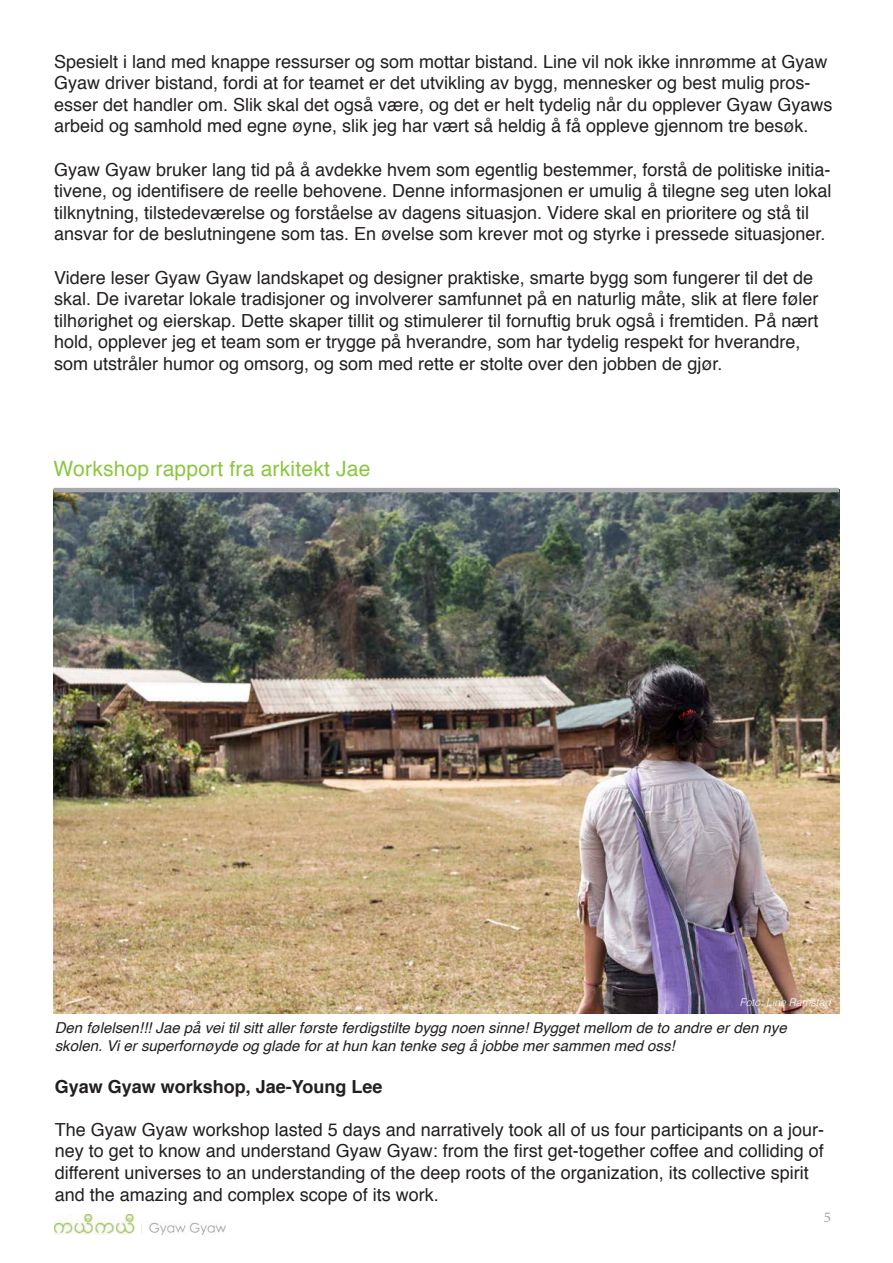
<style>
.page{position:relative;width:893px;height:1263px;background:#fff}
.page>*{position:absolute;margin:0;border:0;box-sizing:border-box;transform-origin:0 0}
.t1{font:21px "Helvetica";letter-spacing:.01em;color:#8bc640}
.t2{font:18px/21.6px "Helvetica";color:#231f20}
.t3{font:700 18px "Helvetica";color:#231f20}
.t4{font:italic 15px/18px "Helvetica";color:#231f20}
.t5{font:15px "Minion Pro";color:#a3a3a3}
.t6{font:italic 300 10.5px "Helvetica";color:#fff}
</style>
<div class="page">
<img style="left:54px;top:1214px;width:171px;height:20px">
<img style="left:54px;top:492px;width:785px;height:521px">
<hr style="left:54px;top:488px;width:785px;height:4px;background:#a8a9ad">
<p class="t2" style="left:54px;top:51px;width:780px">Spesielt i land med knappe ressurser og som mottar bistand. Line vil nok ikke innrømme at Gyaw Gyaw driver bistand, fordi at for teamet er det utvikling av bygg, mennesker og best mulig pros&shy;esser det handler om. Slik skal det også være, og det er helt tydelig når du opplever Gyaw Gyaws arbeid og samhold med egne øyne, slik jeg har vært så heldig å få oppleve gjennom tre besøk.</p>
<p class="t2" style="left:54px;top:159px;width:779px">Gyaw Gyaw bruker lang tid på å avdekke hvem som egentlig bestemmer, forstå de politiske initia&shy;tivene, og identifisere de reelle behovene. Denne informasjonen er umulig å tilegne seg uten lokal tilknytning, tilstedeværelse og forståelse av dagens situasjon. Videre skal en prioritere og stå til ansvar for de beslutningene som tas. En øvelse som krever mot og styrke i pressede situasjoner.</p>
<p class="t2" style="left:54px;top:267px;width:766px">Videre leser Gyaw Gyaw landskapet og designer praktiske, smarte bygg som fungerer til det de skal. De ivaretar lokale tradisjoner og involverer samfunnet på en naturlig måte, slik at flere føler tilhørighet og eierskap. Dette skaper tillit og stimulerer til fornuftig bruk også i fremtiden. På nært hold, opplever jeg et team som er trygge på hverandre, som har tydelig respekt for hverandre, som utstråler humor og omsorg, og som med rette er stolte over den jobben de gjør.</p>
<p class="t1" style="left:54px;top:452px;width:318px">Workshop rapport fra arkitekt Jae</p>
<p class="t6" style="left:740px;top:993px;width:93px">Foto: Line Ramstad</p>
<p class="t4" style="left:55px;top:1019px;width:733px">Den følelsen!!! Jae på vei til sitt aller første ferdigstilte bygg noen sinne! Bygget mellom de to andre er den nye skolen. Vi er superfornøyde og glade for at hun kan tenke seg å jobbe mer sammen med oss!</p>
<p class="t3" style="left:55px;top:1072px;width:329px">Gyaw Gyaw workshop, Jae-Young Lee</p>
<p class="t2" style="left:55px;top:1119px;width:771px">The Gyaw Gyaw workshop lasted 5 days and narratively took all of us four participants on a jour&shy;ney to get to know and understand Gyaw Gyaw: from the first get-together coffee and colliding of different universes to an understanding of the deep roots of the organization, its collective spirit and the amazing and complex scope of its work.</p>
<p class="t5" style="left:824px;top:1207px;width:9px">5</p>
</div>
